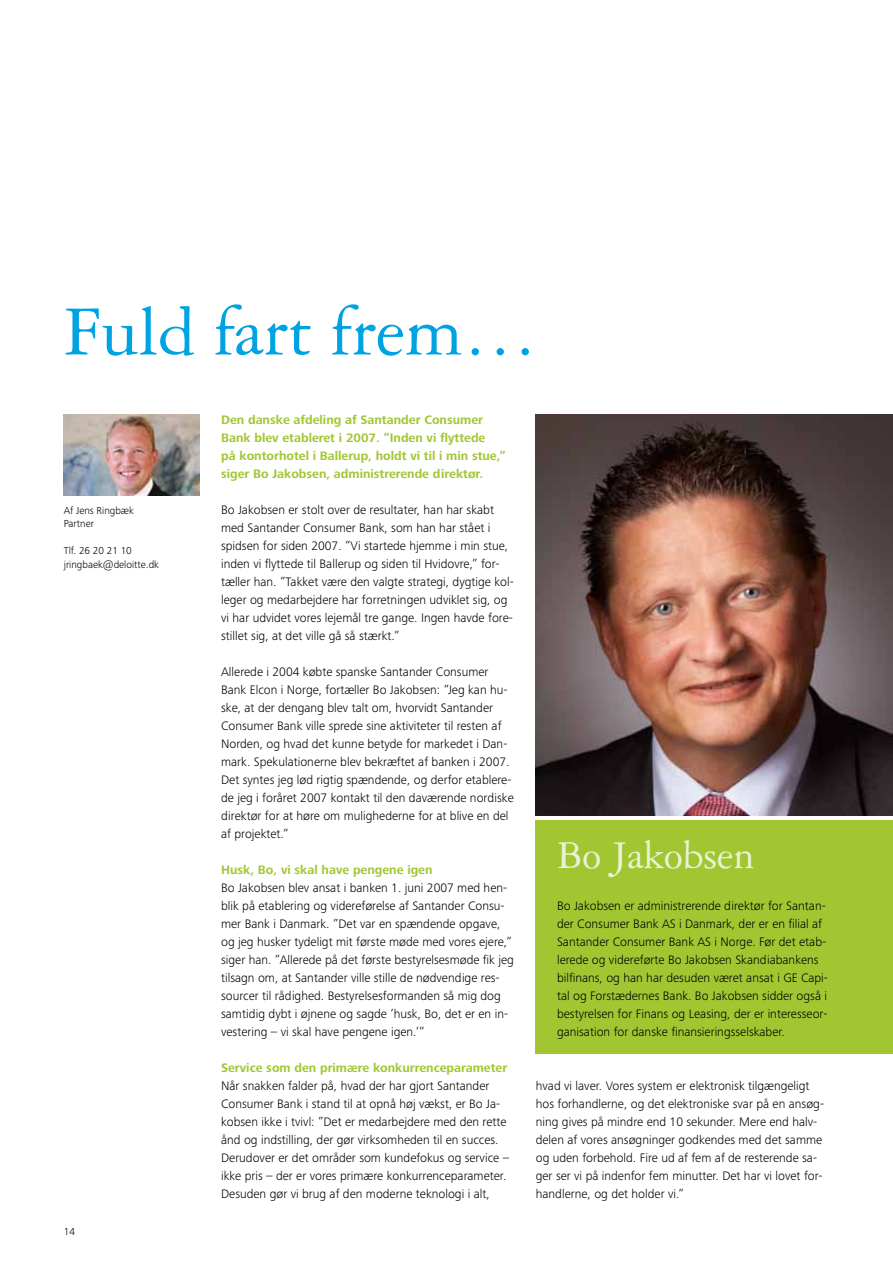
<style>
.page{position:relative;width:893px;height:1263px;background:#fff}
.page>*{position:absolute;margin:0;border:0;box-sizing:border-box;transform-origin:0 0}
.t1{font:75px "Garamond 3 LT Std";letter-spacing:-.005em;color:#00a3e2}
.t2{font:42px "Garamond 3 LT Std";letter-spacing:-.005em;color:#eaf1d4}
.t3{font:300 12.75px/18px "Frutiger Next Pro";color:#000}
.t4{font:700 12.75px/18px "Frutiger Next Pro";color:#a2c632}
.t5{font:300 10.5px/13.5px "Frutiger Next Pro";color:#000}
</style>
<div class="page">
<img style="left:536px;top:415px;width:357px;height:401px">
<div style="left:536px;top:820px;width:357px;height:234px;background:#a2c632"></div>
<img style="left:64px;top:415px;width:136px;height:81px">
<h1 class="t1" style="left:64px;top:291px;width:475px">Fuld fart frem…</h1>
<p class="t5" style="left:64px;top:503px;width:72px">Af Jens Ringbæk<br>Partner</p>
<p class="t5" style="left:64px;top:544px;width:97px">Tlf. 26 20 21 10 jringbaek@deloitte.dk</p>
<p class="t5" style="left:64px;top:1224px;width:13px">14</p>
<p class="t4" style="left:221px;top:410px;width:286px">Den danske afdeling af Santander Consumer Bank blev etableret i 2007. ”Inden vi flyttede<br>på kontorhotel i Ballerup, holdt vi til i min stue,” siger Bo Jakobsen, administrerende direktør.</p>
<p class="t3" style="left:221px;top:500px;width:294px">Bo Jakobsen er stolt over de resultater, han har skabt med Santander Consumer Bank, som han har stået i spidsen for siden 2007. ”Vi startede hjemme i min stue, inden vi flyttede til Ballerup og siden til Hvidovre,” for&shy;tæller han. ”Takket være den valgte strategi, dygtige kol&shy;leger og medarbejdere har forretningen udviklet sig, og vi har udvidet vores lejemål tre gange. Ingen havde fore&shy;stillet sig, at det ville gå så stærkt.”</p>
<p class="t3" style="left:221px;top:662px;width:294px">Allerede i 2004 købte spanske Santander Consumer Bank Elcon i Norge, fortæller Bo Jakobsen: ”Jeg kan hu&shy;ske, at der dengang blev talt om, hvorvidt Santander Consumer Bank ville sprede sine aktiviteter til resten af Norden, og hvad det kunne betyde for markedet i Dan&shy;mark. Spekulationerne blev bekræftet af banken i 2007.<br>Det syntes jeg lød rigtig spændende, og derfor etablere&shy;de jeg i foråret 2007 kontakt til den daværende nordiske direktør for at høre om mulighederne for at blive en del af projektet.”</p>
<p class="t4" style="left:221px;top:860px;width:213px">Husk, Bo, vi skal have pengene igen</p>
<p class="t3" style="left:221px;top:878px;width:294px">Bo Jakobsen blev ansat i banken 1. juni 2007 med hen&shy;blik på etablering og videreførelse af Santander Consu&shy;mer Bank i Danmark. ”Det var en spændende opgave, og jeg husker tydeligt mit første møde med vores ejere,” siger han. ”Allerede på det første bestyrelsesmøde fik jeg tilsagn om, at Santander ville stille de nødvendige res&shy;sourcer til rådighed. Bestyrelsesformanden så mig dog samtidig dybt i øjnene og sagde ’husk, Bo, det er en in&shy;vestering – vi skal have pengene igen.’”</p>
<p class="t4" style="left:221px;top:1059px;width:288px">Service som den primære konkurrenceparameter</p>
<p class="t3" style="left:221px;top:1077px;width:289px">Når snakken falder på, hvad der har gjort Santander Consumer Bank i stand til at opnå høj vækst, er Bo Ja&shy;kobsen ikke i tvivl: ”Det er medarbejdere med den rette ånd og indstilling, der gør virksomheden til en succes.<br>Derudover er det områder som kundefokus og service – ikke pris – der er vores primære konkurrenceparameter.<br>Desuden gør vi brug af den moderne teknologi i alt,</p>
<p class="t3" style="left:536px;top:1077px;width:290px">hvad vi laver. Vores system er elektronisk tilgængeligt hos forhandlerne, og det elektroniske svar på en ansøg&shy;ning gives på mindre end 10 sekunder. Mere end halv&shy;delen af vores ansøgninger godkendes med det samme og uden forbehold. Fire ud af fem af de resterende sa&shy;ger ser vi på indenfor fem minutter. Det har vi lovet for&shy;handlerne, og det holder vi.”</p>
<h2 class="t2" style="left:557px;top:832px;width:199px">Bo Jakobsen</h2>
<p class="t3" style="left:557px;top:896px;width:272px">Bo Jakobsen er administrerende direktør for Santan&shy;der Consumer Bank AS i Danmark, der er en filial af Santander Consumer Bank AS i Norge. Før det etab&shy;lerede og videreførte Bo Jakobsen Skandiabankens bilfinans, og han har desuden været ansat i GE Capi&shy;tal og Forstædernes Bank. Bo Jakobsen sidder også i bestyrelsen for Finans og Leasing, der er interesseor&shy;ganisation for danske finansieringsselskaber.</p>
</div>
